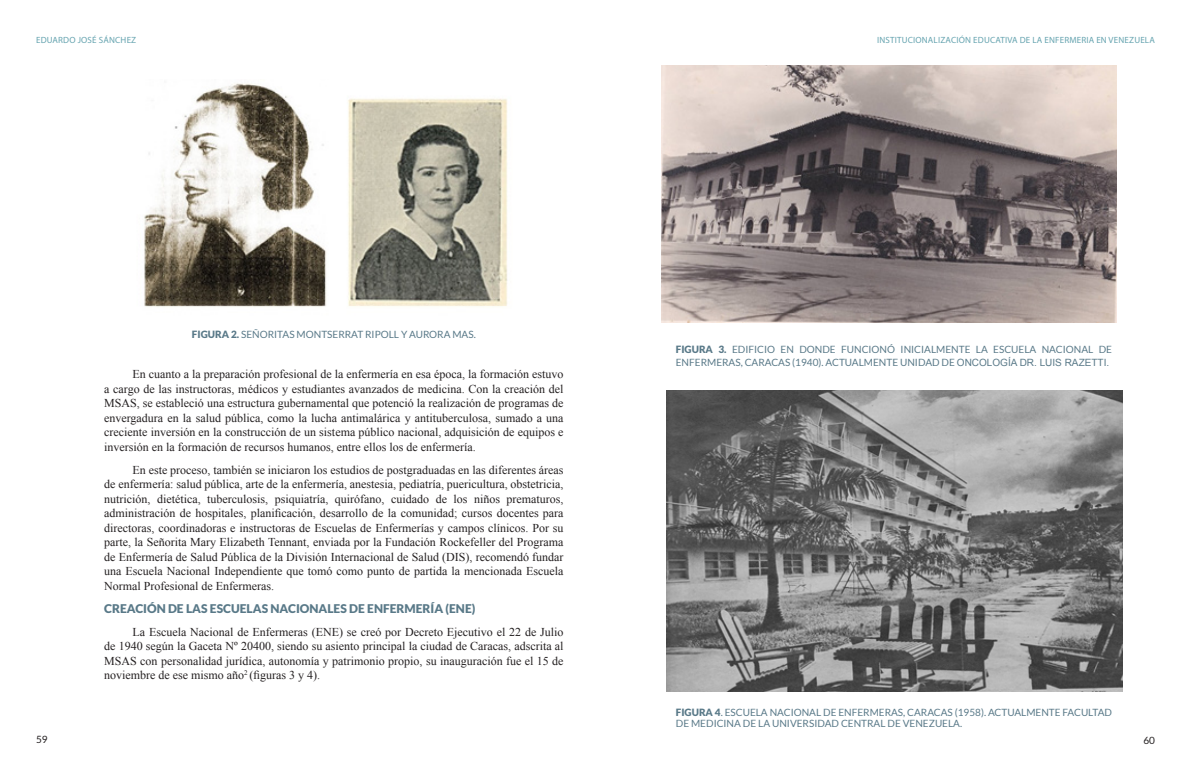
<style>
.page{position:relative;width:1191px;height:766px;background:#fff}
.page>*{position:absolute;margin:0;border:0;box-sizing:border-box;transform-origin:0 0}
.TRIPA{font:12px/14.5px "Times New Roman";color:#231f20;text-align:justify}
.SUBTITULO{font:900 12px "Lato";color:#597988}
.FIGURAS{font:10px/13px "Lato";color:#597988}
.t1{font:10px "Lato";color:#231f20}
.t2{font:9px "Myriad Pro";letter-spacing:.02em;color:#66a4b0}
.s1{font-weight:900}
.s2{font-family:"Arial"}
</style>
<div class="page">
<img style="left:144px;top:83px;width:364px;height:224px">
<img style="left:661px;top:65px;width:455px;height:257px">
<img style="left:666px;top:390px;width:456px;height:301px">
<p class="t2" style="left:36px;top:34px;width:102px">EDUARDO JOSÉ SÁNCHEZ</p>
<p class="t2" style="left:877px;top:34px;width:279px">INSTITUCIONALIZACIÓN EDUCATIVA DE LA ENFERMERIA EN VENEZUELA</p>
<p class="FIGURAS" style="left:192px;top:328px;width:285px"><span class="s1">FIGURA 2.</span> SEÑORITAS MONTSERRAT RIPOLL Y AURORA MAS.</p>
<p class="TRIPA" style="left:104px;top:366px;width:461px;text-indent:28px">En cuanto a la preparación profesional de la enfermería en esa época, la formación estuvo a cargo de las instructoras, médicos y estudiantes avanzados de medicina. Con la creación del MSAS, se estableció una estructura gubernamental que potenció la realización de programas de envergadura en la salud pública, como la lucha antimalárica y antituberculosa, sumado a una creciente inversión en la construcción de un sistema público nacional, adquisición de equipos e inversión en la formación de recursos humanos, entre ellos los de enfermería.</p>
<p class="TRIPA" style="left:104px;top:462px;width:461px;text-indent:28px">En este proceso, también se iniciaron los estudios de postgraduadas en las diferentes áreas de enfermería: salud pública, arte de la enfermería, anestesia, pediatría, puericultura, obstetricia, nutrición, dietética, tuberculosis, psiquiatría, quirófano, cuidado de los niños prematuros, administración de hospitales, planificación, desarrollo de la comunidad; cursos docentes para directoras, coordinadoras e instructoras de Escuelas de Enfermerías y campos clínicos. Por su parte, la Señorita Mary Elizabeth Tennant, enviada por la Fundación Rockefeller del Programa de Enfermería de Salud Pública de la División Internacional de Salud (DIS), recomendó fundar una Escuela Nacional Independiente que tomó como punto de partida la mencionada Escuela Normal Profesional de Enfermeras.</p>
<p class="SUBTITULO" style="left:104px;top:601px;width:373px">CREACIÓN DE LAS ESCUELAS NACIONALES DE ENFERMERÍA (ENE)</p>
<p class="TRIPA" style="left:104px;top:624px;width:461px;text-indent:28px">La Escuela Nacional de Enfermeras (ENE) se creó por Decreto Ejecutivo el 22 de Julio de 1940 según la Gaceta Nº 20400, siendo su asiento principal la ciudad de Caracas, adscrita al MSAS con personalidad jurídica, autonomía y patrimonio propio, su inauguración fue el 15 de noviembre de ese mismo año<sup>2</sup> (figuras 3 y 4).</p>
<p class="FIGURAS" style="left:676px;top:342px;width:438px"><span class="s1">FIGURA 3.</span> EDIFICIO EN DONDE FUNCIONÓ INICIALMENTE LA ESCUELA NACIONAL DE<br>ENFERMERAS, CARACAS (1940). ACTUALMENTE UNIDAD DE <span class="s2">ONCOLOGÍA DR. LUIS RAZETTI.</span></p>
<p class="FIGURAS" style="left:676px;top:706px;width:438px;line-height:11px"><span class="s1">FIGURA 4</span>. ESCUELA NACIONAL DE ENFERMERAS, CARACAS (1958). ACTUALMENTE FACULTAD<br>DE MEDICINA DE LA UNIVERSIDAD CENTRAL DE VENEZUELA.</p>
<p class="t1" style="left:36px;top:733px;width:13px">59</p>
<p class="t1" style="left:1143px;top:734px;width:13px">60</p>
</div>
